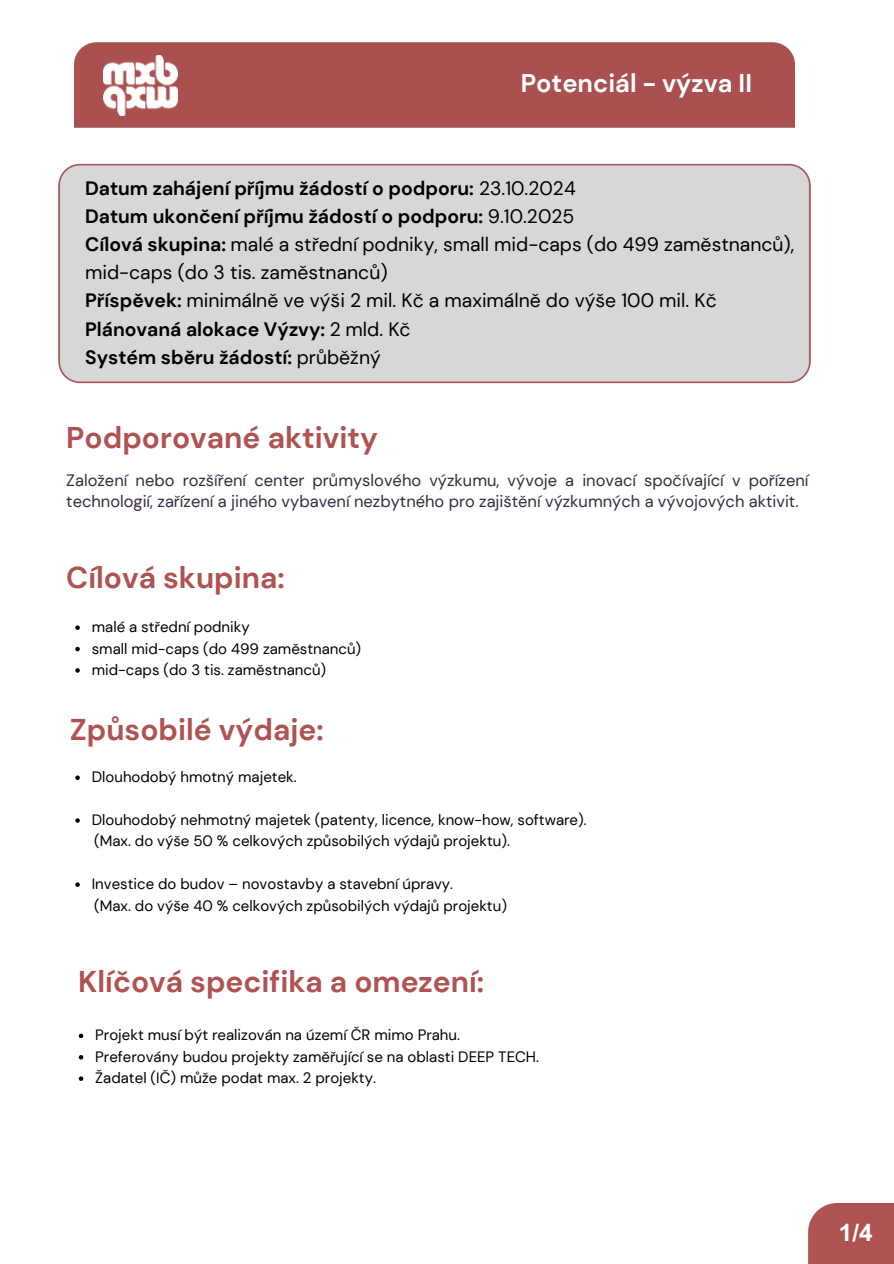
<style>
.page{position:relative;width:894px;height:1264px;background:#fff}
.page>*{position:absolute;margin:0;border:0;box-sizing:border-box;transform-origin:0 0}
.t1{font:700 30px "DM Sans";color:#ae5352}
.t2{font:700 25.5px "DM Sans";color:#fff}
.t3{font:700 24px "Arial Nova";color:#fff}
.t4{font:19.35px/28.2px "DM Sans";color:#000}
.t5{font:16.5px/21.3px "DM Sans";color:#382a40}
.t6{font:15px "DM Sans";color:#000}
.s1{font-weight:700}
</style>
<div class="page">
<img style="left:74px;top:42px;width:720px;height:86px">
<div style="left:58px;top:163px;width:753px;height:221px;background:#d7d7d7"></div>
<div style="left:808px;top:1203px;width:85px;height:60px;background:#ae5352"></div>
<div style="left:81px;top:55px;width:707px;height:66px;background:#aa5050"></div>
<img style="left:103px;top:56px;width:74px;height:59px">
<svg style="left:75px;top:625px;width:5px;height:5px"></svg>
<svg style="left:75px;top:647px;width:5px;height:4px"></svg>
<svg style="left:75px;top:668px;width:5px;height:4px"></svg>
<svg style="left:75px;top:775px;width:5px;height:5px"></svg>
<svg style="left:75px;top:818px;width:5px;height:4px"></svg>
<svg style="left:75px;top:882px;width:5px;height:4px"></svg>
<svg style="left:79px;top:1033px;width:4px;height:5px"></svg>
<svg style="left:79px;top:1055px;width:4px;height:4px"></svg>
<svg style="left:79px;top:1076px;width:4px;height:4px"></svg>
<p class="t2" style="left:520px;top:67px;width:233px">Potenciál - výzva II</p>
<p class="t4" style="left:85px;top:174px;width:710px"><span class="s1">Datum zahájení příjmu žádostí o podporu:</span> 23.10.2024<br><span class="s1">Datum ukončení příjmu žádostí o podporu:</span> 9.10.2025<br><span class="s1">Cílová skupina:</span> malé a střední podniky, small mid-caps (do 499 zaměstnanců), mid-caps (do 3 tis. zaměstnanců)<br><span class="s1">Příspěvek:</span> minimálně ve výši 2 mil. Kč a maximálně do výše 100 mil. Kč <span class="s1">Plánovaná alokace Výzvy:</span> 2 mld. Kč<br><span class="s1">Systém sběru žádostí:</span> průběžný</p>
<p class="t1" style="left:66px;top:418px;width:313px">Podporované aktivity</p>
<h1 class="t5" style="left:66px;top:470px;width:743px">Založení nebo rozšíření center průmyslového výzkumu, vývoje a inovací spočívající v pořízení technologií, zařízení a jiného vybavení nezbytného pro zajištění výzkumných a vývojových aktivit.</h1>
<p class="t1" style="left:66px;top:558px;width:220px">Cílová skupina:</p>
<h1 class="t6" style="left:92px;top:617px;width:159px">malé a střední podniky</h1>
<p class="t6" style="left:92px;top:638px;width:271px">small mid-caps (do 499 zaměstnanců)</p>
<p class="t6" style="left:92px;top:660px;width:236px">mid-caps (do 3 tis. zaměstnanců)</p>
<h3 class="t1" style="left:70px;top:710px;width:255px">Způsobilé výdaje:</h3>
<p class="t6" style="left:92px;top:767px;width:206px">Dlouhodobý hmotný majetek.</p>
<p class="t6" style="left:92px;top:810px;width:496px">Dlouhodobý nehmotný majetek (patenty, licence, know-how, software).</p>
<p class="t6" style="left:94px;top:831px;width:417px">(Max. do výše 50 % celkových způsobilých výdajů projektu).</p>
<h1 class="t6" style="left:92px;top:874px;width:363px">Investice do budov – novostavby a stavební úpravy.</h1>
<p class="t6" style="left:94px;top:895px;width:414px">(Max. do výše 40 % celkových způsobilých výdajů projektu)</p>
<p class="t1" style="left:78px;top:962px;width:407px">Klíčová specifika a omezení:</p>
<p class="t6" style="left:95px;top:1025px;width:366px">Projekt musí být realizován na území ČR mimo Prahu.</p>
<p class="t6" style="left:95px;top:1046px;width:445px">Preferovány budou projekty zaměřující se na oblasti DEEP TECH.</p>
<p class="t6" style="left:95px;top:1068px;width:282px">Žadatel (IČ) může podat max. 2 projekty.</p>
<p class="t3" style="left:838px;top:1217px;width:35px">1/4</p>
</div>
